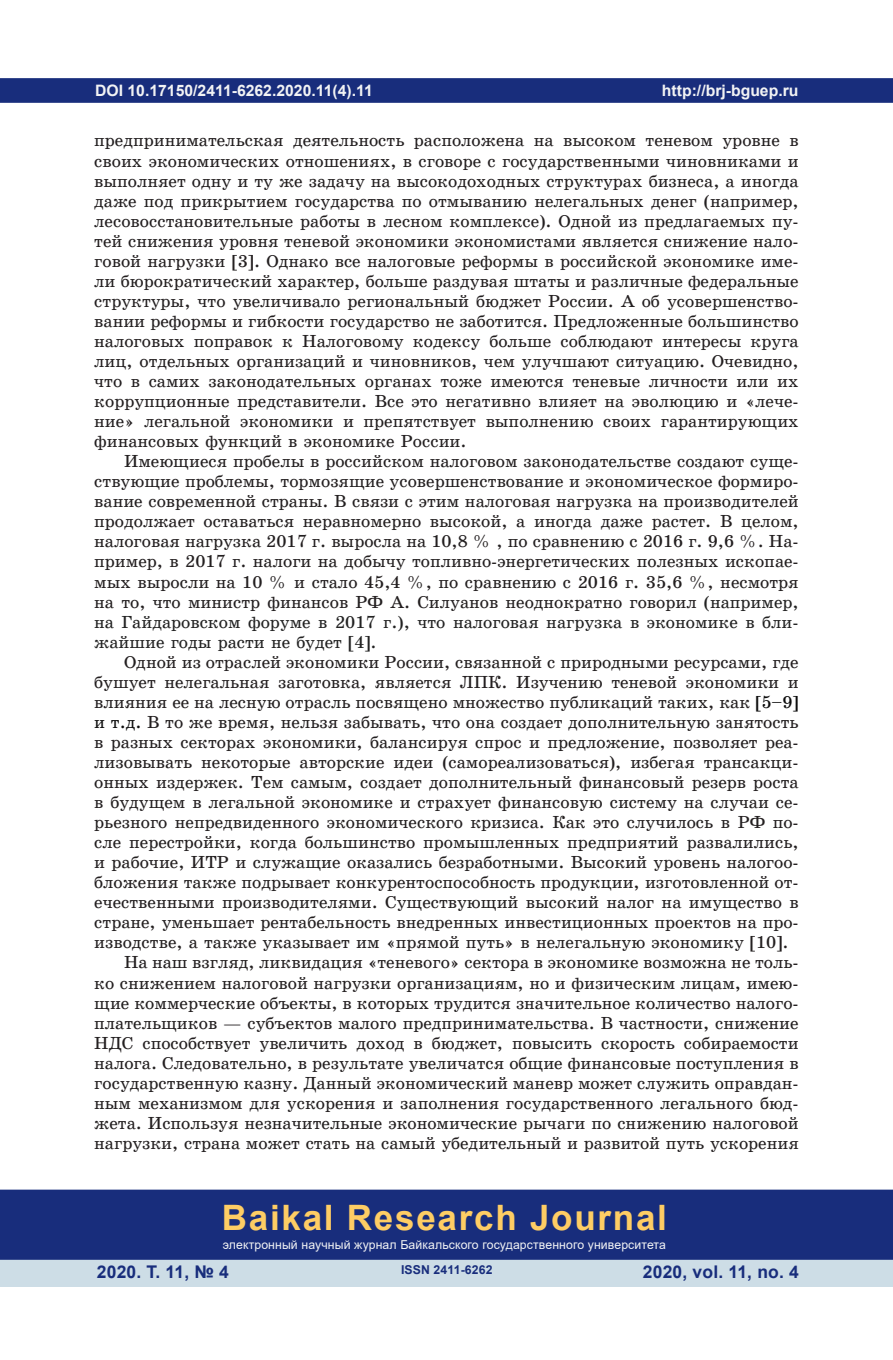
<style>
.page{position:relative;width:893px;height:1360px;background:#fff}
.page>*{position:absolute;margin:0;border:0;box-sizing:border-box;transform-origin:0 0}
.t1{font:700 35px "Arial";letter-spacing:.05em;color:#fecd64}
.Текст{font:17.5px/19.9px "School Book C";color:#231f20;text-align:justify}
.t2{font:700 17.5px "Arial";letter-spacing:.01em;color:#182d7c}
.t3{font:700 15.75px "Arial";color:#f2f3f4}
.t4{font:12.25px "Arial";letter-spacing:.01em;color:#f2f3f4}
.t5{font:700 12.25px "Arial";letter-spacing:.01em;color:#182d7c}
.s1{color:#222}
.s2{color:#0d0d0d}
</style>
<div class="page">
<div style="left:0;top:78px;width:893px;height:25px;background:#182d7c;border:2px solid #182d7c"></div>
<div style="left:0;top:1258px;width:893px;height:28px;background:#cddde6"></div>
<div style="left:0;top:1189px;width:893px;height:70px;background:#182d7c;border:2px solid #182d7c"></div>
<p class="t3" style="left:95px;top:79px;width:279px">DOI 10.17150/2411-6262.2020.11(4).11</p>
<p class="t3" style="left:662px;top:79px;width:138px">http://brj-bguep.ru</p>
<p class="Текст" style="left:94px;top:131px;width:706px">предпринимательская деятельность расположена на высоком теневом уровне в своих экономических отношениях, в сговоре с государственными чиновниками и выполняет одну и ту же задачу на высокодоходных структурах бизнеса, а иногда даже под прикрытием государства по отмыванию нелегальных денег (например, лесовосстановительные работы в лесном комплексе). Одной из предлагаемых пу&shy;тей снижения уровня теневой экономики экономистами является снижение нало&shy;говой нагрузки [3]. Однако все налоговые реформы в российской экономике име&shy;ли бюрократический характер, больше раздувая штаты и различные федеральные структуры, что увеличивало региональный бюджет России. А об усовершенство&shy;вании реформы и гибкости государство не заботится. Предложенные большинство налоговых поправок к Налоговому кодексу больше соблюдают интересы круга лиц, отдельных организаций и чиновников, чем улучшают ситуацию. Очевидно, что в самих законодательных органах тоже имеются теневые личности или их коррупционные представители. Все это негативно влияет на эволюцию и «лече&shy;ние» легальной экономики и препятствует выполнению своих гарантирующих финансовых функций в экономике России.</p>
<p class="Текст" style="left:94px;top:451px;width:706px;text-indent:30px">Имеющиеся пробелы в российском налоговом законодательстве создают суще&shy;ствующие проблемы, тормозящие усовершенствование и экономическое формиро&shy;вание современной страны. В связи с этим налоговая нагрузка на производителей продолжает оставаться неравномерно высокой, а иногда даже растет. В целом, налоговая нагрузка 2017 г. выросла на 10,8 % , по сравнению с 2016 г. 9,6 %. На&shy;пример, в 2017 г. налоги на добычу топливно-энергетических полезных ископае&shy;мых выросли на 10 % и стало 45,4 %, по сравнению с 2016 г. 35,6 %, несмотря на то, что министр финансов РФ А. Силуанов неоднократно говорил <span class="s1">(например, на Гайдаровском форуме в 2017 г.), что налоговая нагрузка в экономике в бли&shy;жайшие годы расти не будет [4].</span></p>
<p class="Текст" style="left:94px;top:652px;width:706px;text-indent:30px">Одной из отраслей экономики России, связанной с природными ресурсами, где бушует нелегальная заготовка, является ЛПК. Изучению теневой экономики и влияния ее на лесную отрасль посвящено множество публикаций таких, как <span class="s2">[5–9] и т.д.</span> В то же время, нельзя забывать, что она создает дополнительную занятость в разных секторах экономики, балансируя спрос и предложение, позволяет реа&shy;лизовывать некоторые авторские идеи (самореализоваться), избегая трансакци&shy;онных издержек. Тем самым, создает дополнительный финансовый резерв роста в будущем в легальной экономике и страхует финансовую систему на случаи се&shy;рьезного непредвиденного экономического кризиса. Как это случилось в РФ по&shy;сле перестройки, когда большинство промышленных предприятий развалились, и рабочие, ИТР и служащие оказались безработными. Высокий уровень налогоо&shy;бложения также подрывает конкурентоспособность продукции, изготовленной от&shy;ечественными производителями. Существующий высокий налог на имущество в стране, уменьшает рентабельность внедренных инвестиционных проектов на про&shy;изводстве, а также указывает им «прямой путь» в нелегальную экономику [10].</p>
<p class="Текст" style="left:94px;top:952px;width:706px;text-indent:30px">На наш взгляд, ликвидация «теневого» сектора в экономике возможна не толь&shy;ко снижением налоговой нагрузки организациям, но и физическим лицам, имею&shy;щие коммерческие объекты, в которых трудится значительное количество налого&shy;плательщиков — субъектов малого предпринимательства. В частности, снижение НДС способствует увеличить доход в бюджет, повысить скорость собираемости налога. Следовательно, в результате увеличатся общие финансовые поступления в государственную казну. Данный экономический маневр может служить оправдан&shy;ным механизмом для ускорения и заполнения государственного легального бюд&shy;жета. Используя незначительные экономические рычаги по снижению налоговой нагрузки, страна может стать на самый убедительный и развитой путь ускорения</p>
<h1 class="t1" style="left:222px;top:1192px;width:447px">Baikal Research Journal</h1>
<p class="t4" style="left:223px;top:1236px;width:445px">электронный научный журнал Байкальского государственного университета</p>
<p class="t2" style="left:97px;top:1259px;width:134px">2020. Т. 11, № 4</p>
<p class="t5" style="left:401px;top:1261px;width:93px">ISSN 2411-6262</p>
<p class="t2" style="left:643px;top:1259px;width:158px">2020, vol. 11, no. 4</p>
</div>
